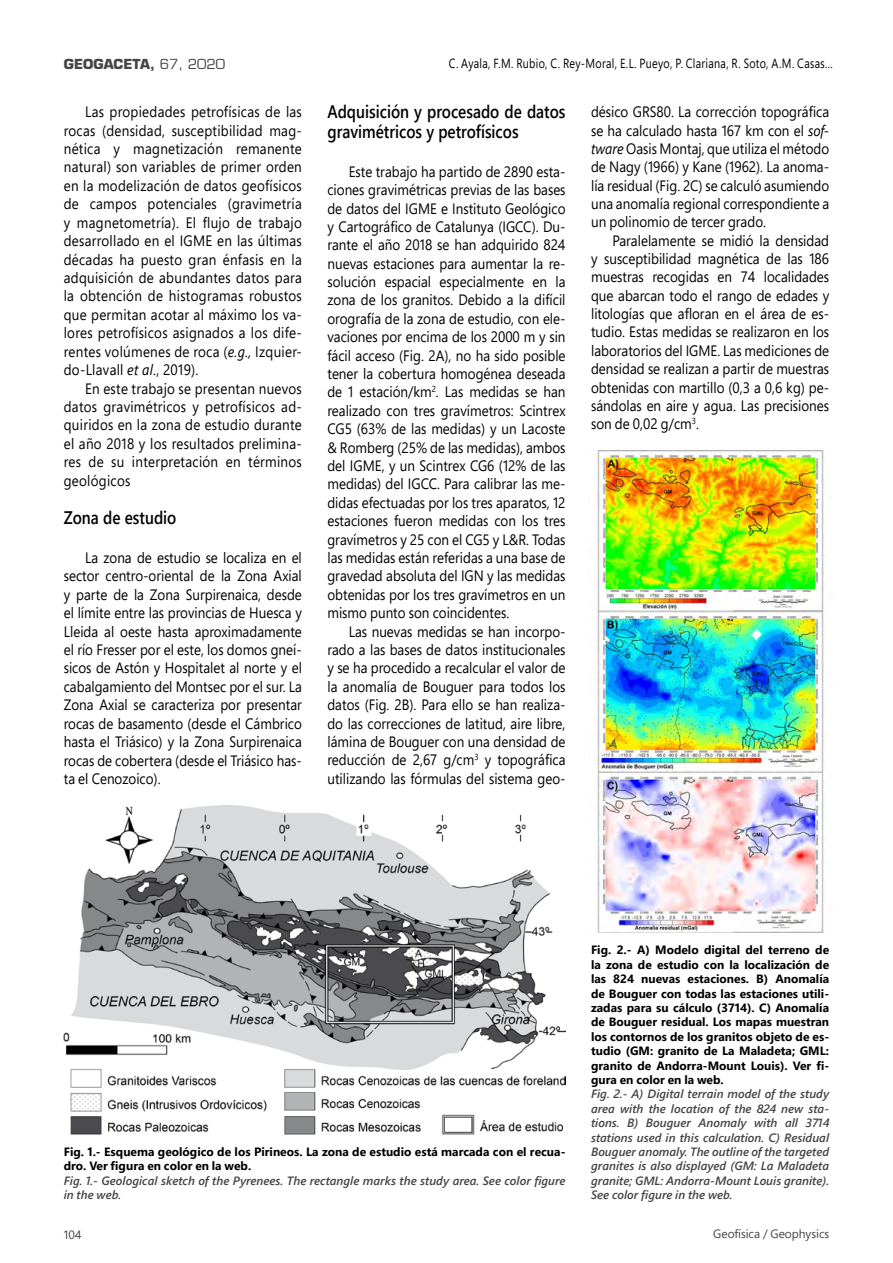
<style>
.page{position:relative;width:893px;height:1263px;background:#fff}
.page>*{position:absolute;margin:0;border:0;box-sizing:border-box;transform-origin:0 0}
.TEXT_BOLD{font:600 18.15px/20.2px "Segoe UI";color:#000;scale:.85 1}
.TEXT{font:15px/18.5px "Segoe Pro";color:#000;text-align:justify;scale:.9 1}
.t1{font:700 13.5px "Eurostile LT Std";color:#464545}
.t2{font:13.2px "Segoe Pro";letter-spacing:.025em;color:#000;scale:.82 1}
.PIE_DE_PÁG_ESPAÑOL{font:700 12px/14.4px "Segoe Pro";color:#000}
.PIE_DE_PÁG_INGLÉS{font:italic 600 12px/14.4px "Segoe Pro";color:#464545}
.t3{font:12px "Segoe Pro";color:#464545}
.s1{font-weight:400}
.s2{font-style:italic}
</style>
<div class="page">
<img style="left:64px;top:805px;width:502px;height:329px">
<img style="left:597px;top:451px;width:227px;height:481px">
<p class="t1" style="left:64px;top:56px;width:163px">GEOGACETA, <span class="s1">67, 2020</span></p>
<p class="t2" style="left:449px;top:54px;width:470px">C. Ayala, F.M. Rubio, C. Rey-Moral, E.L. Pueyo, P. Clariana, R. Soto, A.M. Casas...</p>
<p class="TEXT" style="left:64px;top:102px;width:266px;text-indent:21px">Las propiedades petrofísicas de las rocas (densidad, susceptibilidad mag&shy;nética y magnetización remanente natural) son variables de primer orden en la modelización de datos geofísicos de campos potenciales (gravimetría y magnetometría). El flujo de trabajo desarrollado en el IGME en las últimas décadas ha puesto gran énfasis en la adquisición de abundantes datos para la obtención de histogramas robustos que permitan acotar al máximo los va&shy;lores petrofísicos asignados a los dife&shy;rentes volúmenes de roca (<span class="s2">e.g.,</span> Izquier&shy;do-Llavall <span class="s2">et al</span>., 2019).</p>
<p class="TEXT" style="left:64px;top:379px;width:266px;text-indent:21px">En este trabajo se presentan nuevos datos gravimétricos y petrofísicos ad&shy;quiridos en la zona de estudio durante el año 2018 y los resultados prelimina&shy;res de su interpretación en términos geológicos</p>
<p class="TEXT_BOLD" style="left:64px;top:506px;width:134px">Zona de estudio</p>
<p class="TEXT" style="left:64px;top:548px;width:266px;text-indent:21px">La zona de estudio se localiza en el sector centro-oriental de la Zona Axial y parte de la Zona Surpirenaica, desde el límite entre las provincias de Huesca y Lleida al oeste hasta aproximadamente el río Fresser por el este, los domos gneí&shy;sicos de Astón y Hospitalet al norte y el cabalgamiento del Montsec por el sur. La Zona Axial se caracteriza por presentar rocas de basamento (desde el Cámbrico hasta el Triásico) y la Zona Surpirenaica rocas de cobertera (desde el Triásico has&shy;ta el Cenozoico).</p>
<p class="TEXT_BOLD" style="left:327px;top:100px;width:282px">Adquisición y procesado de datos gravimétricos y petrofísicos</p>
<p class="TEXT" style="left:327px;top:162px;width:266px;text-indent:21px">Este trabajo ha partido de 2890 esta&shy;ciones gravimétricas previas de las bases de datos del IGME e Instituto Geológico y Cartográfico de Catalunya (IGCC). Du&shy;rante el año 2018 se han adquirido 824 nuevas estaciones para aumentar la re&shy;solución espacial especialmente en la zona de los granitos. Debido a la difícil orografía de la zona de estudio, con ele&shy;vaciones por encima de los 2000 m y sin fácil acceso (Fig. 2A), no ha sido posible tener la cobertura homogénea deseada de 1 estación/km<sup>2</sup>. Las medidas se han realizado con tres gravímetros: Scintrex CG5 (63% de las medidas) y un Lacoste &amp; Romberg (25% de las medidas), ambos del IGME, y un Scintrex CG6 (12% de las medidas) del IGCC. Para calibrar las me&shy;didas efectuadas por los tres aparatos, 12 estaciones fueron medidas con los tres gravímetros y 25 con el CG5 y L&amp;R. Todas las medidas están referidas a una base de gravedad absoluta del IGN y las medidas obtenidas por los tres gravímetros en un mismo punto son coincidentes.</p>
<p class="TEXT" style="left:327px;top:622px;width:266px;text-indent:21px">Las nuevas medidas se han incorpo&shy;rado a las bases de datos institucionales y se ha procedido a recalcular el valor de la anomalía de Bouguer para todos los datos (Fig. 2B). Para ello se han realiza&shy;do las correcciones de latitud, aire libre, lámina de Bouguer con una densidad de reducción de 2,67 g/cm<sup>3</sup> y topográfica utilizando las fórmulas del sistema geo-</p>
<p class="TEXT" style="left:591px;top:102px;width:266px">désico GRS80. La corrección topográfica se ha calculado hasta 167 km con el <span class="s2">sof&shy;tware</span> Oasis Montaj, que utiliza el método de Nagy (1966) y Kane (1962). La anoma&shy;lía residual (Fig. 2C) se calculó asumiendo una anomalía regional correspondiente a un polinomio de tercer grado.</p>
<p class="TEXT" style="left:591px;top:231px;width:266px;text-indent:21px">Paralelamente se midió la densidad y susceptibilidad magnética de las 186 muestras recogidas en 74 localidades que abarcan todo el rango de edades y litologías que afloran en el área de es&shy;tudio. Estas medidas se realizaron en los laboratorios del IGME. Las mediciones de densidad se realizan a partir de muestras obtenidas con martillo (0,3 a 0,6 kg) pe&shy;sándolas en aire y agua. Las precisiones son de 0,02 g/cm<sup>3</sup>.</p>
<p class="PIE_DE_PÁG_ESPAÑOL" style="left:64px;top:1144px;width:503px">Fig. 1.- Esquema geológico de los Pirineos. La zona de estudio está marcada con el recua&shy;dro. Ver figura en color en la web.</p>
<p class="PIE_DE_PÁG_INGLÉS" style="left:64px;top:1173px;width:503px">Fig. 1.- Geological sketch of the Pyrenees. The rectangle marks the study area. See color figure in the web.</p>
<p class="PIE_DE_PÁG_ESPAÑOL" style="left:591px;top:942px;width:240px;text-align:justify">Fig. 2.- A) Modelo digital del terreno de la zona de estudio con la localización de las 824 nuevas estaciones. B) Anomalía de Bouguer con todas las estaciones utili&shy;zadas para su cálculo (3714). C) Anomalía de Bouguer residual. Los mapas muestran los contornos de los granitos objeto de es&shy;tudio (GM: granito de La Maladeta; GML: granito de Andorra-Mount Louis). Ver fi&shy;gura en color en la web.</p>
<p class="PIE_DE_PÁG_INGLÉS" style="left:591px;top:1087px;width:240px;text-align:justify">Fig. 2.- A) Digital terrain model of the study area with the location of the 824 new sta&shy;tions. B) Bouguer Anomaly with all 3714 stations used in this calculation. C) Residual Bouguer anomaly. The outline of the targeted granites is also displayed (GM: La Maladeta granite; GML: Andorra-Mount Louis granite).<br>See color figure in the web.</p>
<p class="t3" style="left:64px;top:1226px;width:19px">104</p>
<p class="t3" style="left:713px;top:1225px;width:117px">Geofísica / Geophysics</p>
</div>
